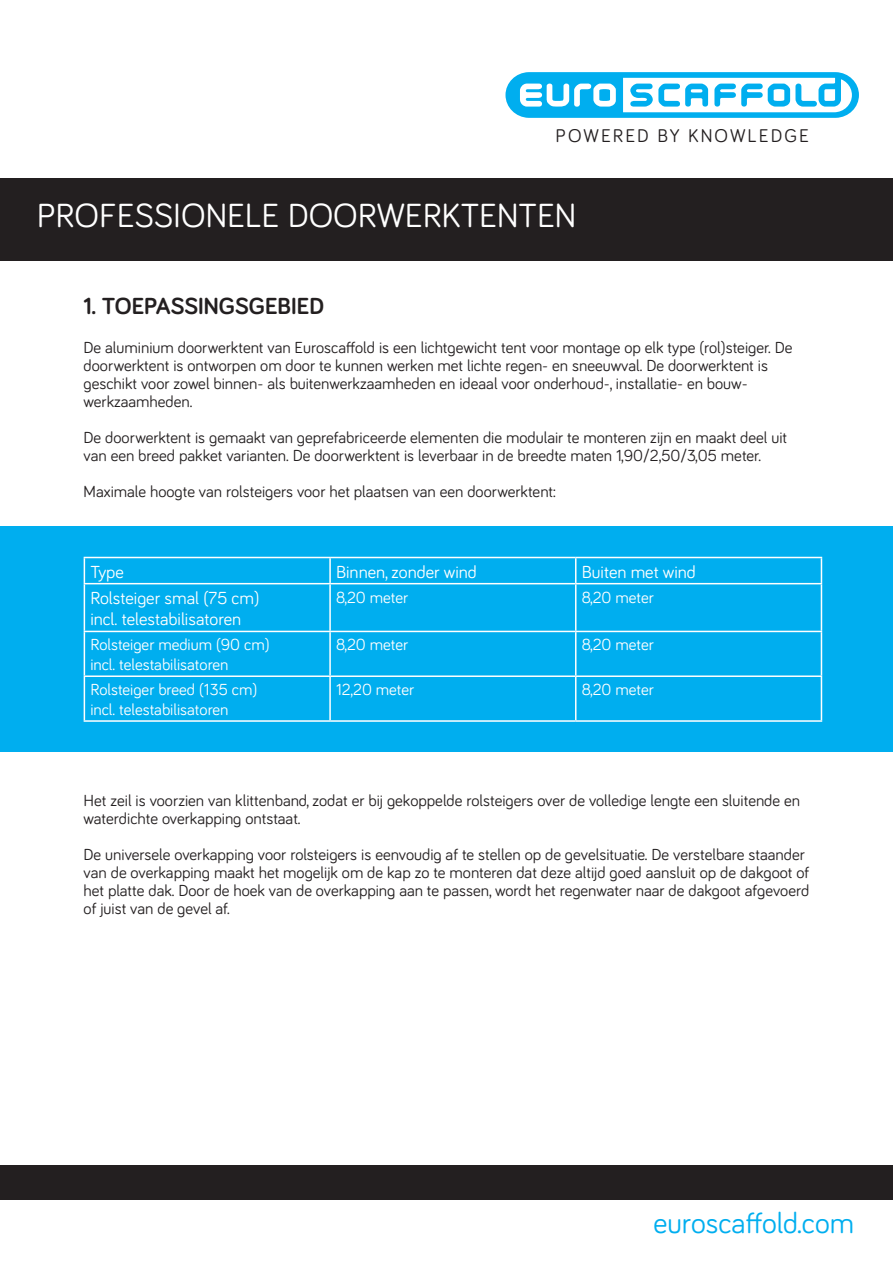
<style>
.page{position:relative;width:893px;height:1263px;background:#fff}
.page>*{position:absolute;margin:0;border:0;box-sizing:border-box;transform-origin:0 0}
.t1{font:34.5px "Bariol";color:#fff}
.t2{font:30px "Bariol";color:#00aeef}
.t3{font:700 24px "Bariol";color:#231f20}
.t4{font:18.9px "Bariol";letter-spacing:.11em;color:#231f20}
.t5{font:18px/21.6px "Bariol";color:#fff}
.t6{font:16.5px/18px "Bariol";color:#231f20}
.t7{font:16.5px/19.8px "Bariol";color:#fff}
</style>
<div class="page">
<div style="left:0;top:527px;width:893px;height:225px;background:#00aeef"></div>
<div style="left:0;top:178px;width:893px;height:86px;background:#231f20"></div>
<div style="left:0;top:261px;width:893px;height:5px;background:#fff"></div>
<div style="left:0;top:1165px;width:893px;height:35px;background:#231f20"></div>
<svg style="left:505px;top:72px;width:354px;height:46px"></svg>
<hr style="left:84px;top:677px;width:1px;height:43px;background:#fff">
<hr style="left:821px;top:677px;width:1px;height:43px;background:#fff">
<hr style="left:84px;top:720px;width:246px;height:2px;background:#fff">
<hr style="left:576px;top:720px;width:246px;height:2px;background:#fff">
<hr style="left:329px;top:558px;width:2px;height:25px;background:#fff">
<svg style="left:575px;top:558px;width:1px;height:25px"></svg>
<hr style="left:329px;top:584px;width:2px;height:47px;background:#fff">
<hr style="left:575px;top:584px;width:1px;height:47px;background:#fff">
<hr style="left:329px;top:632px;width:2px;height:43px;background:#fff">
<hr style="left:575px;top:632px;width:1px;height:43px;background:#fff">
<hr style="left:329px;top:677px;width:2px;height:43px;background:#fff">
<hr style="left:575px;top:677px;width:1px;height:43px;background:#fff">
<hr style="left:330px;top:720px;width:246px;height:2px;background:#fff">
<hr style="left:84px;top:632px;width:1px;height:43px;background:#fff">
<hr style="left:821px;top:632px;width:1px;height:43px;background:#fff">
<hr style="left:84px;top:675px;width:246px;height:2px;background:#fff">
<hr style="left:330px;top:675px;width:246px;height:2px;background:#fff">
<hr style="left:576px;top:675px;width:246px;height:2px;background:#fff">
<hr style="left:84px;top:584px;width:1px;height:47px;background:#fff">
<hr style="left:821px;top:584px;width:1px;height:47px;background:#fff">
<hr style="left:84px;top:631px;width:246px;height:1px;background:#fff">
<hr style="left:330px;top:631px;width:246px;height:1px;background:#fff">
<hr style="left:576px;top:631px;width:246px;height:1px;background:#fff">
<hr style="left:84px;top:557px;width:246px;height:1px;background:#fff">
<svg style="left:84px;top:558px;width:1px;height:25px"></svg>
<hr style="left:330px;top:557px;width:246px;height:1px;background:#fff">
<hr style="left:576px;top:557px;width:246px;height:1px;background:#fff">
<svg style="left:821px;top:558px;width:1px;height:25px"></svg>
<hr style="left:84px;top:583px;width:246px;height:1px;background:#fff">
<hr style="left:330px;top:583px;width:246px;height:1px;background:#fff">
<hr style="left:576px;top:583px;width:246px;height:1px;background:#fff">
<p class="t4" style="left:556px;top:123px;width:255px">POWERED BY KNOWLEDGE</p>
<h1 class="t1" style="left:37px;top:192px;width:541px">PROFESSIONELE DOORWERKTENTEN</h1>
<h3 class="t3" style="left:84px;top:290px;width:242px">1. TOEPASSINGSGEBIED</h3>
<p class="t6" style="left:84px;top:337px;width:710px">De aluminium doorwerktent van Euroscaffold is een lichtgewicht tent voor montage op elk type (rol)steiger. De doorwerktent is ontworpen om door te kunnen werken met lichte regen- en sneeuwval. De doorwerktent is geschikt voor zowel binnen- als buitenwerkzaamheden en ideaal voor onderhoud-, installatie- en bouw&shy;werkzaamheden.</p>
<p class="t6" style="left:84px;top:427px;width:705px">De doorwerktent is gemaakt van geprefabriceerde elementen die modulair te monteren zijn en maakt deel uit van een breed pakket varianten. De doorwerktent is leverbaar in de breedte maten 1,90/2,50/3,05 meter.</p>
<p class="t6" style="left:84px;top:481px;width:474px">Maximale hoogte van rolsteigers voor het plaatsen van een doorwerktent:</p>
<p class="t5" style="left:90px;top:560px;width:35px">Type</p>
<p class="t5" style="left:336px;top:560px;width:142px">Binnen, zonder wind</p>
<p class="t5" style="left:582px;top:560px;width:116px">Buiten met wind</p>
<p class="t5" style="left:90px;top:586px;width:171px">Rolsteiger smal (75 cm) incl. telestabilisatoren</p>
<p class="t7" style="left:336px;top:586px;width:74px">8,20 meter</p>
<p class="t7" style="left:582px;top:586px;width:74px">8,20 meter</p>
<p class="t7" style="left:90px;top:634px;width:181px">Rolsteiger medium (90 cm) incl. telestabilisatoren</p>
<p class="t7" style="left:336px;top:634px;width:74px">8,20 meter</p>
<p class="t7" style="left:582px;top:634px;width:74px">8,20 meter</p>
<p class="t7" style="left:90px;top:679px;width:168px">Rolsteiger breed (135 cm) incl. telestabilisatoren</p>
<p class="t7" style="left:336px;top:679px;width:80px">12,20 meter</p>
<p class="t7" style="left:582px;top:679px;width:74px">8,20 meter</p>
<p class="t6" style="left:84px;top:790px;width:718px">Het zeil is voorzien van klittenband, zodat er bij gekoppelde rolsteigers over de volledige lengte een sluitende en waterdichte overkapping ontstaat.</p>
<p class="t6" style="left:84px;top:844px;width:727px">De universele overkapping voor rolsteigers is eenvoudig af te stellen op de gevelsituatie. De verstelbare staander van de overkapping maakt het mogelijk om de kap zo te monteren dat deze altijd goed aansluit op de dakgoot of het platte dak. Door de hoek van de overkapping aan te passen, wordt het regenwater naar de dakgoot afgevoerd of juist van de gevel af.</p>
<h2 class="t2" style="left:653px;top:1202px;width:202px">euroscaffold.com</h2>
</div>
